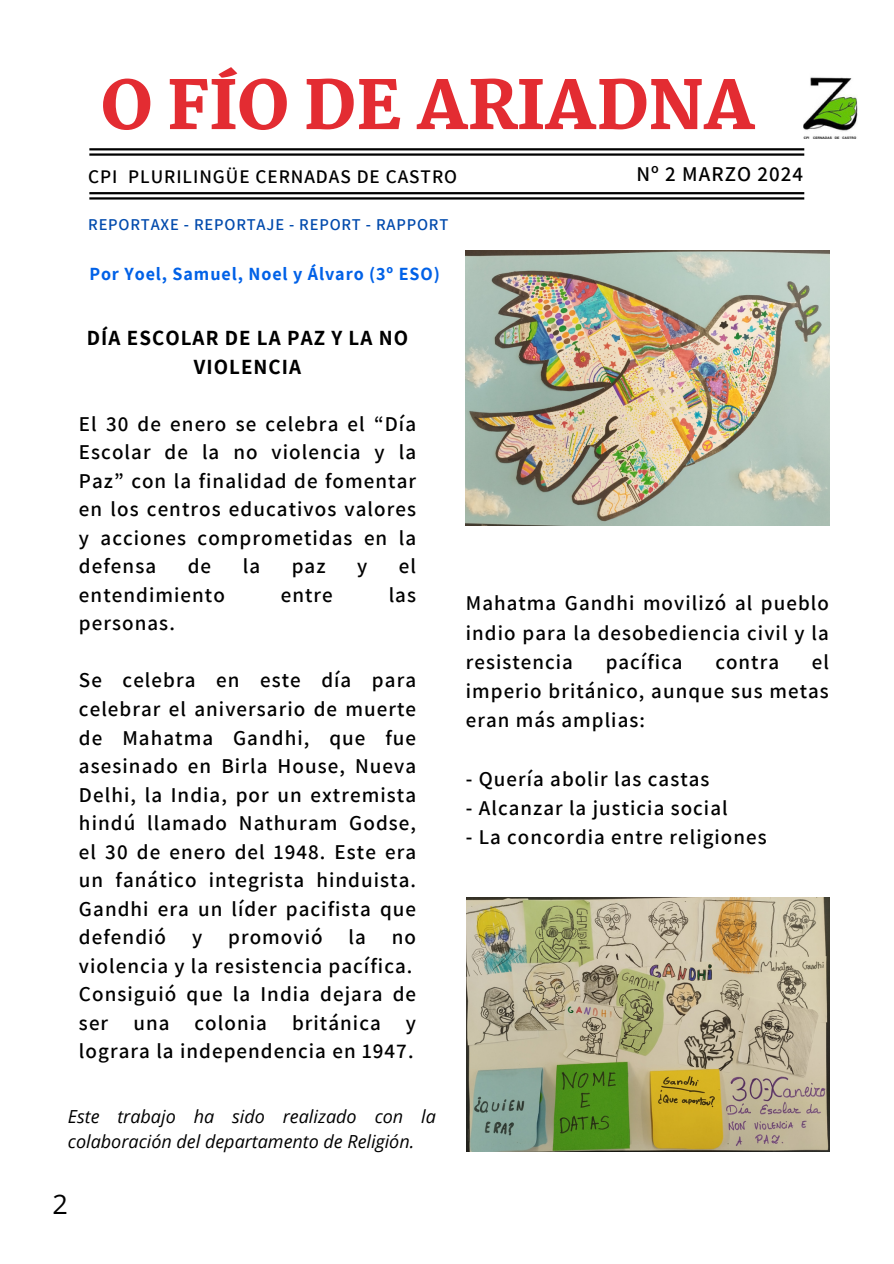
<style>
.page{position:relative;width:894px;height:1264px;background:#fff}
.page>*{position:absolute;margin:0;border:0;box-sizing:border-box;transform-origin:0 0}
.t1{font:800 66px "Martel";color:#e32c32}
.t2{font:27px "Open Sans";color:#000}
.t3{font:600 21px/28.5px "Assistant";letter-spacing:.05em;color:#000;text-align:justify}
.t4{font:700 21px/28.5px "Assistant";letter-spacing:.05em;color:#000;text-align:center}
.t5{font:600 19.2px "Assistant";letter-spacing:.05em;color:#000}
.t6{font:700 18.15px "Assistant";letter-spacing:.05em;color:#0061e7}
.t7{font:italic 18px/24.8px "Open Sans";color:#000}
.t8{font:600 16.5px "Assistant";letter-spacing:.05em;color:#004aad}
</style>
<div class="page">
<img style="left:803px;top:77px;width:54px;height:62px">
<hr style="left:89px;top:197px;width:715px;height:2px;background:#000">
<hr style="left:89px;top:153px;width:715px;height:3px;background:#000">
<hr style="left:89px;top:192px;width:715px;height:2px;background:#000">
<hr style="left:89px;top:148px;width:715px;height:2px;background:#000">
<img style="left:465px;top:250px;width:364px;height:276px">
<img style="left:466px;top:897px;width:363px;height:254px">
<h2 class="t1" style="left:101px;top:68px;width:655px">O FÍO DE ARIADNA</h2>
<h4 class="t5" style="left:88px;top:164px;width:370px">CPI PLURILINGÜE CERNADAS DE CASTRO</h4>
<p class="t3" style="left:636px;top:159px;width:168px">Nº 2 MARZO 2024</p>
<p class="t8" style="left:88px;top:213px;width:361px">REPORTAXE - REPORTAJE - REPORT - RAPPORT</p>
<h3 class="t6" style="left:89px;top:262px;width:352px">Por Yoel, Samuel, Noel y Álvaro (3º ESO)</h3>
<p class="t4" style="left:87px;top:323px;width:322px">DÍA ESCOLAR DE LA PAZ Y LA NO<br>VIOLENCIA</p>
<p class="t3" style="left:79px;top:408px;width:338px">El 30 de enero se celebra el “Día Escolar de la no violencia y la Paz” con la finalidad de fomentar en los centros educativos valores y acciones comprometidas en la defensa</p>
<p class="t3" style="left:188px;top:551px;width:25px">de</p>
<p class="t3" style="left:243px;top:551px;width:19px">la</p>
<p class="t3" style="left:291px;top:551px;width:35px">paz</p>
<p class="t3" style="left:357px;top:551px;width:12px">y</p>
<p class="t3" style="left:399px;top:551px;width:19px">el</p>
<p class="t3" style="left:79px;top:580px;width:147px">entendimiento</p>
<p class="t3" style="left:281px;top:580px;width:54px">entre</p>
<p class="t3" style="left:388px;top:580px;width:29px">las</p>
<p class="t3" style="left:79px;top:608px;width:97px">personas.</p>
<p class="t3" style="left:79px;top:665px;width:338px;text-align:left">Se celebra en este día para celebrar el aniversario de muerte de Mahatma Gandhi, que fue asesinado en Birla House, Nueva<br>Delhi, la India, por un extremista hindú llamado Nathuram Godse, el 30 de enero del 1948. Este era un fanático integrista hinduista.<br>Gandhi era un líder pacifista que defendió y promovió la no violencia y la resistencia pacífica.<br>Consiguió que la India dejara de ser una colonia británica y lograra la independencia en 1947.</p>
<h3 class="t7" style="left:68px;top:1103px;width:369px">Este trabajo ha sido realizado con la colaboración del departamento de Religión.</h3>
<h5 class="t2" style="left:52px;top:1184px;width:17px">2</h5>
<p class="t3" style="left:465px;top:588px;width:364px;line-height:29.2px">Mahatma Gandhi movilizó al pueblo indio para la desobediencia civil y la resistencia</p>
<p class="t3" style="left:605px;top:647px;width:78px">pacífica</p>
<p class="t3" style="left:715px;top:647px;width:65px">contra</p>
<p class="t3" style="left:465px;top:646px;width:364px;line-height:29.2px;text-indent:346px">el imperio británico, aunque sus metas eran más amplias:</p>
<p class="t3" style="left:465px;top:764px;width:245px">- Quería abolir las castas</p>
<p class="t3" style="left:465px;top:793px;width:263px">- Alcanzar la justicia social</p>
<p class="t3" style="left:465px;top:822px;width:302px">- La concordia entre religiones</p>
</div>
